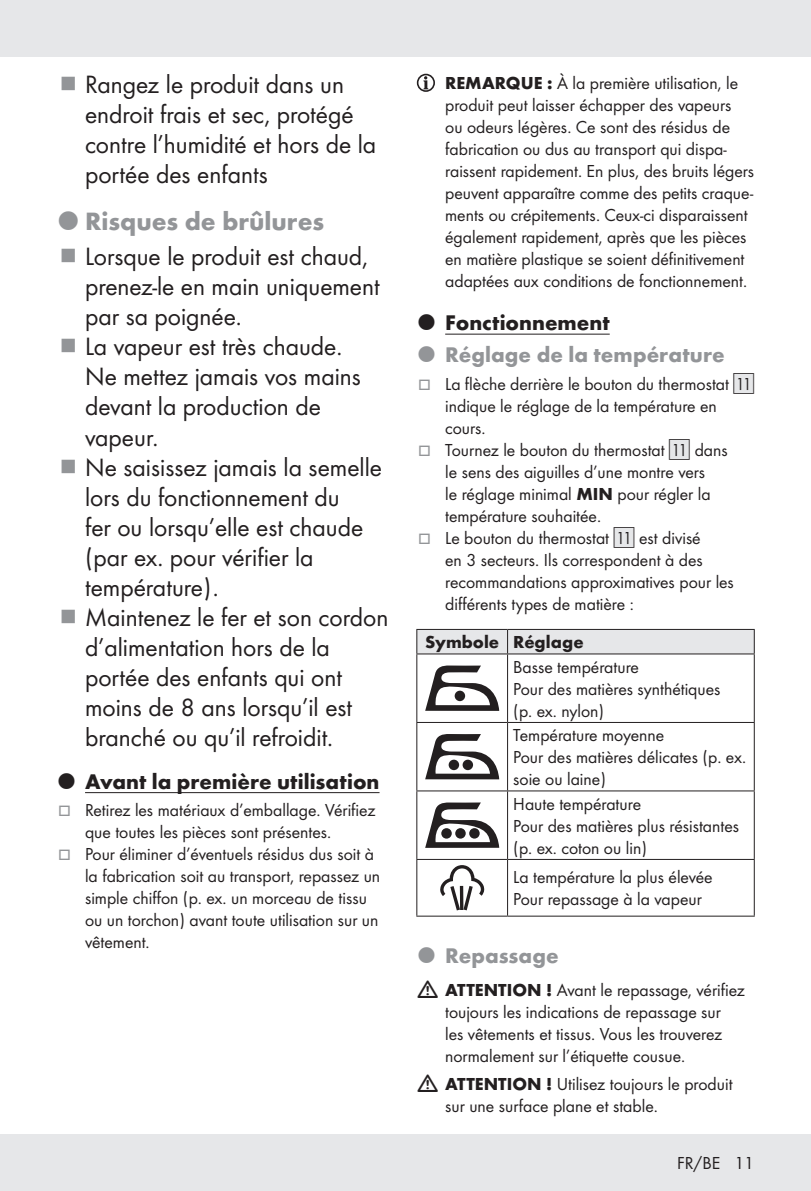
<style>
.page{position:relative;width:811px;height:1191px;background:#fff}
.page>*{position:absolute;margin:0;border:0;box-sizing:border-box;transform-origin:0 0}
.t1{font:26px/30px "Futura Boo";color:#231f20}
.t2{font:700 26px "Futura";color:#939598}
.t3{font:700 22px "Futura";color:#231f20}
.t4{font:700 22px "Futura";color:#939598}
.Indent_SB{font:18px/22px "Futura Boo";color:#231f20}
.Body{font:18px/22px "Futura Boo";color:#231f20}
.Headline__Table{font:700 18px "Futura";color:#231f20}
.s1{color:#939598}
.s2{font-family:"Futura";font-weight:700}
.s3{font-family:"IMP Lidl Num Box";font-size:15.8px;color:#e6e7e9}
.s4{font-family:"IMP Lidl Num Box";font-size:15.8px}
</style>
<div class="page">
<div style="left:0;top:1134px;width:811px;height:57px;background:#e6e7e9"></div>
<div style="left:0;top:0;width:811px;height:57px;background:#e6e7e9"></div>
<hr style="left:85px;top:792px;width:294px;height:1px;background:#231f20">
<hr style="left:445px;top:334px;width:165px;height:1px;background:#231f20">
<div style="left:417px;top:74px;width:18px;height:18px;border:2px solid #231f20;border-radius:50%"></div>
<svg style="left:423px;top:76px;width:5px;height:13px"></svg>
<div style="left:416px;top:629px;width:339px;height:24px;background:#e6e7e9"></div>
<hr style="left:416px;top:653px;width:91px;height:1px;background:#231f20">
<hr style="left:416px;top:654px;width:1px;height:68px;background:#231f20">
<hr style="left:507px;top:653px;width:248px;height:1px;background:#231f20">
<hr style="left:507px;top:654px;width:1px;height:68px;background:#231f20">
<hr style="left:754px;top:654px;width:1px;height:68px;background:#231f20">
<hr style="left:416px;top:722px;width:91px;height:1px;background:#231f20">
<hr style="left:416px;top:723px;width:1px;height:67px;background:#231f20">
<hr style="left:507px;top:722px;width:248px;height:1px;background:#231f20">
<hr style="left:507px;top:723px;width:1px;height:67px;background:#231f20">
<hr style="left:754px;top:723px;width:1px;height:67px;background:#231f20">
<hr style="left:416px;top:790px;width:91px;height:1px;background:#231f20">
<hr style="left:416px;top:791px;width:1px;height:68px;background:#231f20">
<hr style="left:507px;top:790px;width:248px;height:1px;background:#231f20">
<hr style="left:507px;top:791px;width:1px;height:68px;background:#231f20">
<hr style="left:754px;top:791px;width:1px;height:68px;background:#231f20">
<hr style="left:416px;top:859px;width:91px;height:1px;background:#231f20">
<hr style="left:416px;top:860px;width:1px;height:55px;background:#231f20">
<hr style="left:507px;top:859px;width:248px;height:1px;background:#231f20">
<hr style="left:507px;top:860px;width:1px;height:55px;background:#231f20">
<hr style="left:754px;top:860px;width:1px;height:55px;background:#231f20">
<hr style="left:416px;top:915px;width:91px;height:1px;background:#231f20">
<hr style="left:507px;top:915px;width:248px;height:1px;background:#231f20">
<svg style="left:425px;top:665px;width:74px;height:46px"></svg>
<div style="left:455px;top:690px;width:10px;height:11px;background:#231f20;border-radius:50%"></div>
<svg style="left:425px;top:734px;width:74px;height:45px"></svg>
<div style="left:462px;top:759px;width:11px;height:11px;background:#231f20;border-radius:50%"></div>
<div style="left:448px;top:759px;width:11px;height:11px;background:#231f20;border-radius:50%"></div>
<svg style="left:425px;top:802px;width:74px;height:46px"></svg>
<div style="left:469px;top:828px;width:11px;height:10px;background:#231f20;border-radius:50%"></div>
<div style="left:455px;top:828px;width:11px;height:10px;background:#231f20;border-radius:50%"></div>
<div style="left:441px;top:828px;width:11px;height:10px;background:#231f20;border-radius:50%"></div>
<svg style="left:440px;top:865px;width:44px;height:45px"></svg>
<p class="t1" style="left:85px;top:68px;width:293px">Rangez le produit dans un endroit frais et sec, protégé contre l’humidité et hors de la portée des enfants</p>
<p class="t2" style="left:85px;top:202px;width:241px">Risques de brûlures</p>
<p class="t1" style="left:85px;top:240px;width:296px">Lorsque le produit est chaud, prenez-le en main uniquement par sa poignée.</p>
<p class="t1" style="left:85px;top:330px;width:277px">La vapeur est très chaude.<br>Ne mettez jamais vos mains devant la production de vapeur.</p>
<p class="t1" style="left:85px;top:450px;width:298px">Ne saisissez jamais la semelle lors du fonctionnement du<br>fer ou lorsqu’elle est chaude (par ex. pour vérifier la température).</p>
<p class="t1" style="left:85px;top:600px;width:305px">Maintenez le fer et son cordon d’alimentation hors de la portée des enfants qui ont moins de 8 ans lorsqu’il est branché ou qu’il refroidit.</p>
<p class="t3" style="left:85px;top:765px;width:296px">Avant la première utilisation</p>
<p class="Indent_SB" style="left:85px;top:798px;width:292px;text-indent:-27px"><span class="s1">□</span> Retirez les matériaux d’emballage. Vérifiez que toutes les pièces sont présentes.</p>
<p class="Indent_SB" style="left:85px;top:842px;width:297px;text-indent:-27px"><span class="s1">□</span> Pour éliminer d’éventuels résidus dus soit à la fabrication soit au transport, repassez un simple chiffon (p. ex. un morceau de tissu ou un torchon) avant toute utilisation sur un vêtement.</p>
<p class="Indent_SB" style="left:445px;top:71px;width:311px"><span class="s2">REMARQUE :</span> À la première utilisation, le produit peut laisser échapper des vapeurs<br>ou odeurs légères. Ce sont des résidus de fabrication ou dus au transport qui dispa&shy;raissent rapidement. En plus, des bruits légers peuvent apparaître comme des petits craque&shy;ments ou crépitements. Ceux-ci disparaissent également rapidement, après que les pièces en matière plastique se soient définitivement adaptées aux conditions de fonctionnement.</p>
<p class="t3" style="left:445px;top:306px;width:166px">Fonctionnement</p>
<p class="t4" style="left:445px;top:338px;width:281px">Réglage de la température</p>
<p class="Indent_SB" style="left:445px;top:371px;width:310px;text-indent:-27px"><span class="s1">□</span> La flèche derrière le bouton du thermostat <span class="s3">[</span><span class="s4">11] </span>indique le réglage de la température en cours.</p>
<p class="Indent_SB" style="left:445px;top:437px;width:284px;text-indent:-27px"><span class="s1">□</span> Tournez le bouton du thermostat <span class="s3">[</span><span class="s4">11]</span> dans le sens des aiguilles d’une montre vers<br>le réglage minimal <span class="s2">MIN</span> pour régler la température souhaitée.</p>
<p class="Indent_SB" style="left:445px;top:525px;width:290px;text-indent:-27px"><span class="s1">□</span> Le bouton du thermostat <span class="s3">[</span><span class="s4">11]</span> est divisé<br>en 3 secteurs. Ils correspondent à des recommandations approximatives pour les différents types de matière :</p>
<p class="Headline__Table" style="left:425px;top:629px;width:76px">Symbole</p>
<p class="Headline__Table" style="left:513px;top:629px;width:72px">Réglage</p>
<p class="Body" style="left:513px;top:655px;width:127px">Basse température</p>
<p class="Body" style="left:513px;top:677px;width:209px">Pour des matières synthétiques (p. ex. nylon)</p>
<p class="Body" style="left:513px;top:723px;width:153px">Température moyenne</p>
<p class="Body" style="left:513px;top:745px;width:232px">Pour des matières délicates (p. ex. soie ou laine)</p>
<p class="Body" style="left:513px;top:791px;width:129px">Haute température</p>
<p class="Body" style="left:513px;top:813px;width:227px">Pour des matières plus résistantes (p. ex. coton ou lin)</p>
<p class="Body" style="left:513px;top:865px;width:201px">La température la plus élevée</p>
<p class="Body" style="left:513px;top:887px;width:190px">Pour repassage à la vapeur</p>
<p class="t4" style="left:445px;top:939px;width:115px">Repassage</p>
<p class="Indent_SB" style="left:445px;top:978px;width:301px"><span class="s2">ATTENTION !</span> Avant le repassage, vérifiez toujours les indications de repassage sur<br>les vêtements et tissus. Vous les trouverez normalement sur l’étiquette cousue.</p>
<p class="Indent_SB" style="left:445px;top:1072px;width:289px"><span class="s2">ATTENTION !</span> Utilisez toujours le produit sur une surface plane et stable.</p>
<p class="Indent_SB" style="left:677px;top:1151px;width:79px">FR/BE 11</p>
</div>
